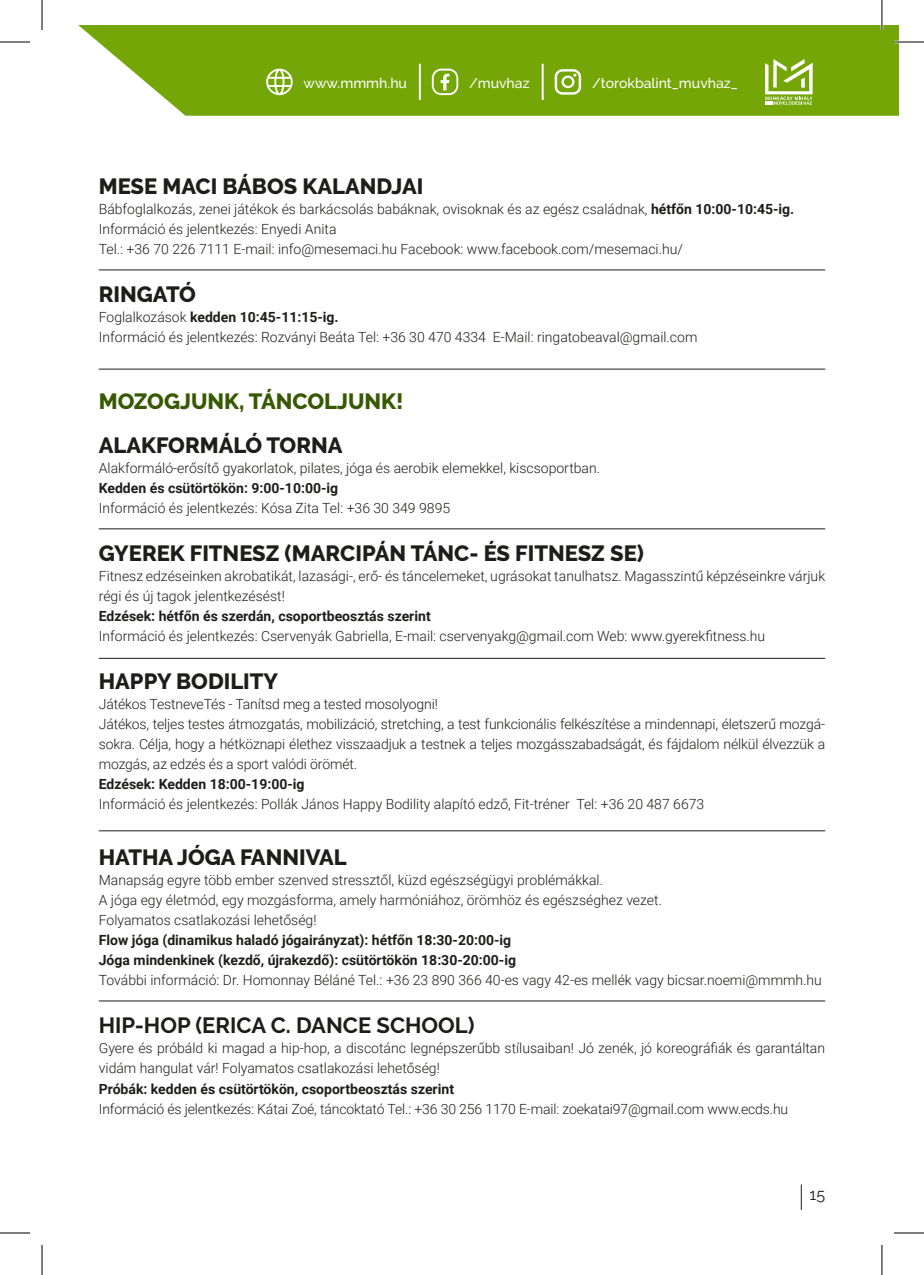
<style>
.page{position:relative;width:924px;height:1275px;background:#fff}
.page>*{position:absolute;margin:0;border:0;box-sizing:border-box;transform-origin:0 0}
.Előadás_Cím_vastag{font:800 22px "Raleway";color:#1d1d1b}
.Előadás_Cím_vastag-2{font:700 22px "Raleway";color:#1d1d1b}
.Előadás_Cím_vastag-3{font:800 22px "Raleway";color:#365902}
.t1{font:16px "Raleway";color:#1d1d1b}
.Kenyerszoveg{font:300 14px/20px "Roboto";color:#1d1d1b}
.Kenyerszoveg-2{font:700 14px "Roboto";color:#1d1d1b}
.Előadás_Cím_vastag-4{font:300 14px "Roboto";color:#1d1d1b}
.t2{font:500 14px "Raleway";color:#fff}
.s1{font-weight:700}
.s2{font-weight:300}
</style>
<div class="page">
<svg style="left:78px;top:25px;width:820px;height:91px;background:#7eac1a"></svg>
<svg style="left:764px;top:59px;width:48px;height:46px"></svg>
<svg style="left:266px;top:69px;width:26px;height:26px"></svg>
<hr style="left:418px;top:64px;width:2px;height:36px;background:#fff">
<hr style="left:541px;top:64px;width:2px;height:36px;background:#fff">
<svg style="left:431px;top:69px;width:27px;height:26px"></svg>
<svg style="left:554px;top:69px;width:27px;height:26px"></svg>
<svg style="left:800px;top:1184px;width:1px;height:26px"></svg>
<hr style="left:99px;top:368px;width:725px;height:1px;background:#1d1d1b">
<hr style="left:99px;top:269px;width:725px;height:1px;background:#1d1d1b">
<hr style="left:99px;top:528px;width:725px;height:1px;background:#1d1d1b">
<hr style="left:99px;top:658px;width:725px;height:1px;background:#1d1d1b">
<hr style="left:99px;top:830px;width:725px;height:1px;background:#1d1d1b">
<hr style="left:99px;top:1000px;width:725px;height:1px;background:#1d1d1b">
<hr style="left:893px;top:41px;width:30px;height:2px;background:#fff">
<hr style="left:880px;top:0;width:2px;height:30px;background:#fff">
<hr style="left:0;top:42px;width:30px;height:1px;background:#000">
<hr style="left:893px;top:42px;width:30px;height:1px;background:#000">
<hr style="left:0;top:1232px;width:30px;height:1px;background:#000">
<hr style="left:893px;top:1232px;width:30px;height:1px;background:#000">
<hr style="left:42px;top:0;width:1px;height:30px;background:#000">
<hr style="left:42px;top:1245px;width:1px;height:30px;background:#000">
<hr style="left:881px;top:0;width:1px;height:30px;background:#000">
<hr style="left:881px;top:1245px;width:1px;height:30px;background:#000">
<p class="t2" style="left:303px;top:75px;width:105px">www.mmmh.hu</p>
<p class="t2" style="left:469px;top:75px;width:62px">/muvhaz</p>
<p class="t2" style="left:591px;top:75px;width:147px">/torokbalint_muvhaz_</p>
<p class="Előadás_Cím_vastag" style="left:99px;top:174px;width:326px">MESE MACI BÁBOS KALANDJAI</p>
<p class="Előadás_Cím_vastag-4" style="left:99px;top:199px;width:696px">Bábfoglalkozás, zenei játékok és barkácsolás babáknak, ovisoknak és az egész családnak, <span class="s1">hétfőn 10:00-10:45-ig.</span></p>
<p class="Kenyerszoveg" style="left:99px;top:218px;width:239px">Információ és jelentkezés: Enyedi Anita</p>
<p class="Kenyerszoveg" style="left:99px;top:238px;width:585px">Tel.: +36 70 226 7111 E-mail: info@mesemaci.hu Facebook: www.facebook.com/mesemaci.hu/</p>
<p class="Előadás_Cím_vastag" style="left:99px;top:282px;width:98px">RINGATÓ</p>
<p class="Kenyerszoveg-2" style="left:99px;top:307px;width:241px"><span class="s2">Foglalkozások</span> kedden 10:45-11:15-ig.</p>
<p class="Kenyerszoveg" style="left:99px;top:326px;width:600px">Információ és jelentkezés: Rozványi Beáta Tel: +36 30 470 4334 E-Mail: ringatobeaval@gmail.com</p>
<p class="Előadás_Cím_vastag-3" style="left:99px;top:388px;width:306px">MOZOGJUNK, TÁNCOLJUNK!</p>
<p class="Előadás_Cím_vastag" style="left:99px;top:433px;width:245px">ALAKFORMÁLÓ TORNA</p>
<p class="Kenyerszoveg" style="left:99px;top:458px;width:502px">Alakformáló-erősítő gyakorlatok, pilates, jóga és aerobik elemekkel, kiscsoportban.</p>
<p class="Kenyerszoveg-2" style="left:99px;top:478px;width:241px">Kedden és csütörtökön: 9:00-10:00-ig</p>
<p class="Kenyerszoveg" style="left:99px;top:498px;width:353px">Információ és jelentkezés: Kósa Zita Tel: +36 30 349 9895</p>
<p class="Előadás_Cím_vastag" style="left:99px;top:541px;width:546px">GYEREK FITNESZ (MARCIPÁN TÁNC- ÉS FITNESZ SE)</p>
<p class="Kenyerszoveg" style="left:99px;top:566px;width:727px">Fitnesz edzéseinken akrobatikát, lazasági-, erő- és táncelemeket, ugrásokat tanulhatsz. Magasszintű képzéseinkre várjuk régi és új tagok jelentkezésést!</p>
<p class="Kenyerszoveg-2" style="left:99px;top:606px;width:333px">Edzések: hétfőn és szerdán, csoportbeosztás szerint</p>
<p class="Kenyerszoveg" style="left:99px;top:626px;width:667px">Információ és jelentkezés: Cservenyák Gabriella, E-mail: cservenyakg@gmail.com Web: www.gyerekfitness.hu</p>
<p class="Előadás_Cím_vastag" style="left:99px;top:669px;width:181px">HAPPY BODILITY</p>
<p class="Kenyerszoveg" style="left:99px;top:694px;width:340px">Játékos TestneveTés - Tanítsd meg a tested mosolyogni!</p>
<p class="Kenyerszoveg" style="left:99px;top:714px;width:727px;text-align:justify">Játékos, teljes testes átmozgatás, mobilizáció, stretching, a test funkcionális felkészítése a mindennapi, életszerű mozgá&shy;sokra. Célja, hogy a hétköznapi élethez visszaadjuk a testnek a teljes mozgásszabadságát, és fájdalom nélkül élvezzük a mozgás, az edzés és a sport valódi örömét.</p>
<p class="Kenyerszoveg-2" style="left:99px;top:774px;width:207px">Edzések: Kedden 18:00-19:00-ig</p>
<p class="Kenyerszoveg" style="left:99px;top:794px;width:606px">Információ és jelentkezés: Pollák János Happy Bodility alapító edző, Fit-tréner Tel: +36 20 487 6673</p>
<p class="Előadás_Cím_vastag" style="left:99px;top:845px;width:249px">HATHA JÓGA FANNIVAL</p>
<p class="Kenyerszoveg" style="left:99px;top:870px;width:505px">Manapság egyre több ember szenved stressztől, küzd egészségügyi problémákkal.</p>
<p class="Kenyerszoveg" style="left:99px;top:890px;width:564px">A jóga egy életmód, egy mozgásforma, amely harmóniához, örömhöz és egészséghez vezet.</p>
<p class="Kenyerszoveg" style="left:99px;top:910px;width:219px">Folyamatos csatlakozási lehetőség!</p>
<p class="Kenyerszoveg-2" style="left:99px;top:930px;width:414px">Flow jóga (dinamikus haladó jógairányzat): hétfőn 18:30-20:00-ig</p>
<p class="Kenyerszoveg-2" style="left:99px;top:950px;width:418px">Jóga mindenkinek (kezdő, újrakezdő): csütörtökön 18:30-20:00-ig</p>
<p class="Kenyerszoveg" style="left:99px;top:970px;width:724px">További információ: Dr. Homonnay Béláné Tel.: +36 23 890 366 40-es vagy 42-es mellék vagy bicsar.noemi@mmmh.hu</p>
<p class="Előadás_Cím_vastag-2" style="left:99px;top:1013px;width:377px">HIP-HOP (ERICA C. DANCE SCHOOL)</p>
<p class="Kenyerszoveg" style="left:99px;top:1038px;width:727px">Gyere és próbáld ki magad a hip-hop, a discotánc legnépszerűbb stílusaiban! Jó zenék, jó koreográfiák és garantáltan vidám hangulat vár! Folyamatos csatlakozási lehetőség!</p>
<p class="Kenyerszoveg-2" style="left:99px;top:1078px;width:356px">Próbák: kedden és csütörtökön, csoportbeosztás szerint</p>
<p class="Kenyerszoveg" style="left:99px;top:1098px;width:690px">Információ és jelentkezés: Kátai Zoé, táncoktató Tel.: +36 30 256 1170 E-mail: zoekatai97@gmail.com www.ecds.hu</p>
<p class="t1" style="left:809px;top:1184px;width:17px">15</p>
</div>
